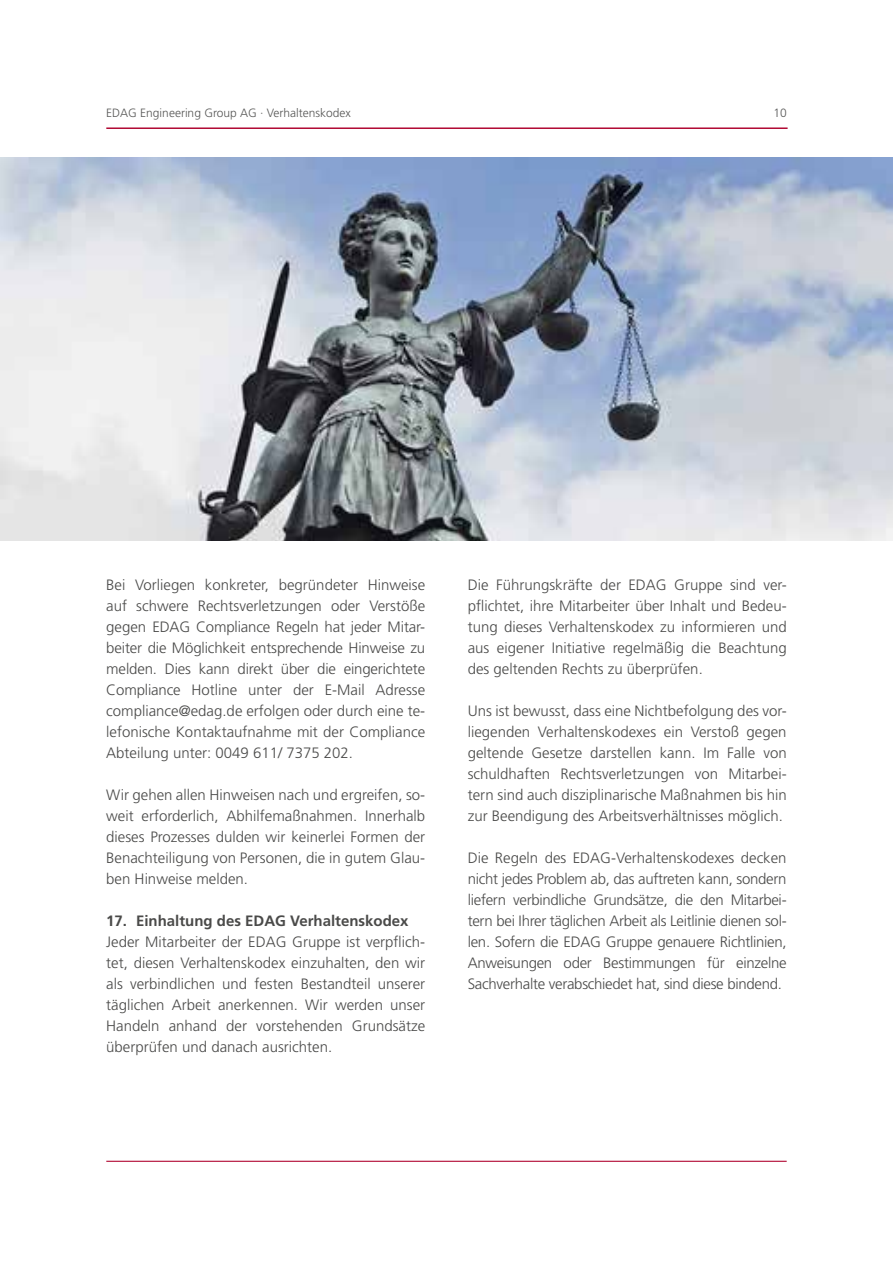
<style>
.page{position:relative;width:893px;height:1263px;background:#fff}
.page>*{position:absolute;margin:0;border:0;box-sizing:border-box;transform-origin:0 0}
.t1{font:300 15px/21px "Frutiger LT Std";color:#4a4a49;text-align:justify}
.t2{font:700 15px "Frutiger LT Std";color:#4a4a49}
.t3{font:300 12px "Frutiger LT Std";color:#575756}
</style>
<div class="page">
<hr style="left:106px;top:127px;width:682px;height:2px;background:#b10933">
<hr style="left:106px;top:1161px;width:681px;height:1px;background:#b10933">
<img style="left:0;top:157px;width:893px;height:383px">
<p class="t3" style="left:106px;top:106px;width:246px">EDAG Engineering Group AG · Verhaltenskodex</p>
<p class="t3" style="left:773px;top:106px;width:15px">10</p>
<p class="t1" style="left:106px;top:574px;width:320px">Bei Vorliegen konkreter, begründeter Hinweise auf schwere Rechtsverletzungen oder Verstöße gegen EDAG Compliance Regeln hat jeder Mitar&shy;beiter die Möglichkeit entsprechende Hinweise zu melden. Dies kann direkt über die eingerichtete Compliance Hotline unter der E-Mail Adresse compliance@edag.de erfolgen oder durch eine te&shy;lefonische Kontaktaufnahme mit der Compliance Abteilung unter: 0049 611/ 7375 202.</p>
<p class="t1" style="left:106px;top:784px;width:320px">Wir gehen allen Hinweisen nach und ergreifen, so&shy;weit erforderlich, Abhilfemaßnahmen. Innerhalb dieses Prozesses dulden wir keinerlei Formen der Benachteiligung von Personen, die in gutem Glau&shy;ben Hinweise melden.</p>
<p class="t2" style="left:106px;top:911px;width:304px">17. Einhaltung des EDAG Verhaltenskodex</p>
<p class="t1" style="left:106px;top:931px;width:320px">Jeder Mitarbeiter der EDAG Gruppe ist verpflich&shy;tet, diesen Verhaltenskodex einzuhalten, den wir als verbindlichen und festen Bestandteil unserer täglichen Arbeit anerkennen. Wir werden unser Handeln anhand der vorstehenden Grundsätze überprüfen und danach ausrichten.</p>
<p class="t1" style="left:468px;top:574px;width:320px">Die Führungskräfte der EDAG Gruppe sind ver&shy;pflichtet, ihre Mitarbeiter über Inhalt und Bedeu&shy;tung dieses Verhaltenskodex zu informieren und aus eigener Initiative regelmäßig die Beachtung des geltenden Rechts zu überprüfen.</p>
<p class="t1" style="left:468px;top:700px;width:320px">Uns ist bewusst, dass eine Nichtbefolgung des vor&shy;liegenden Verhaltenskodexes ein Verstoß gegen geltende Gesetze darstellen kann. Im Falle von schuldhaften Rechtsverletzungen von Mitarbei&shy;tern sind auch disziplinarische Maßnahmen bis hin zur Beendigung des Arbeitsverhältnisses möglich.</p>
<p class="t1" style="left:468px;top:847px;width:320px">Die Regeln des EDAG-Verhaltenskodexes decken nicht jedes Problem ab, das auftreten kann, sondern liefern verbindliche Grundsätze, die den Mitarbei&shy;tern bei Ihrer täglichen Arbeit als Leitlinie dienen sol&shy;len. Sofern die EDAG Gruppe genauere Richtlinien, Anweisungen oder Bestimmungen für einzelne Sachverhalte verabschiedet hat, sind diese bindend.</p>
</div>
